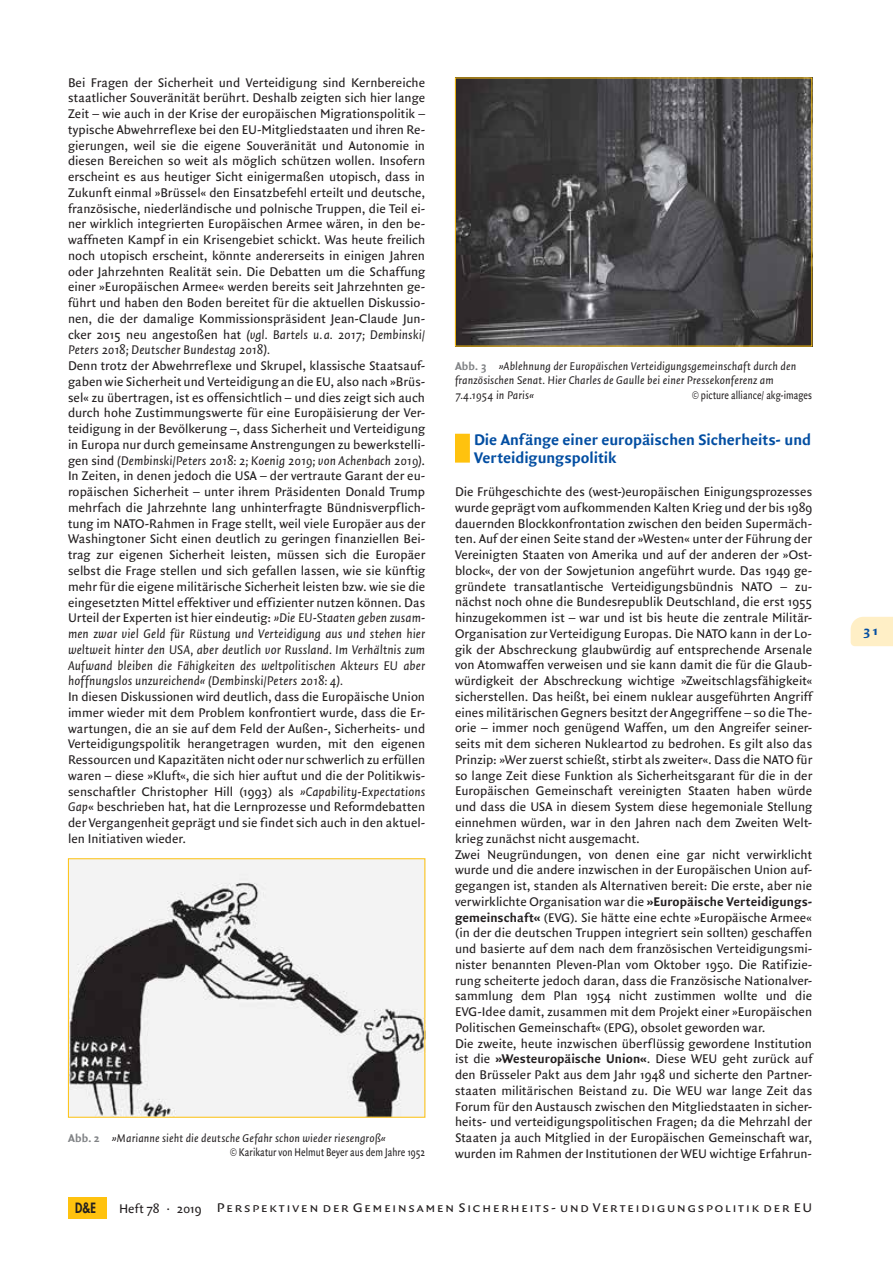
<style>
.page{position:relative;width:893px;height:1263px;background:#fff}
.page>*{position:absolute;margin:0;border:0;box-sizing:border-box;transform-origin:0 0}
.t1{font:700 16.5px/18px "Quadraat Sans";color:#034ea2}
.t2{font:800 13.8px "Futura";color:#231f20;scale:.82 1}
.t3{font:13.5px/15.8px "Quadraat Sans";color:#231f20;text-align:justify}
.t4{font:13.5px "Quadraat Sans Caps";letter-spacing:.1em;color:#231f20;scale:1.1 1}
.t5{font:700 13.5px "Quadraat Sans";color:#034ea2;scale:1.1 1}
.t6{font:italic 12px/14.2px "Quadraat Sans";letter-spacing:.005em;color:#231f20}
.t7{font:12px "Quadraat Sans";color:#231f20;scale:.8 1}
.s1{font-style:italic}
.s2{font-weight:700;font-style:normal;color:#808285}
.s3{font-style:normal}
.s4{font-weight:700}
</style>
<div class="page">
<div style="left:455px;top:434px;width:15px;height:29px;background:#ffc20e"></div>
<img style="left:457px;top:80px;width:353px;height:264px">
<div style="left:455px;top:78px;width:357px;height:268px;border:1px solid #ffc20e"></div>
<img style="left:70px;top:860px;width:353px;height:255px">
<svg style="left:851px;top:617px;width:42px;height:29px"></svg>
<div style="left:68px;top:1197px;width:38px;height:21px;background:#ffc20e"></div>
<p class="t3" style="left:68px;top:75px;width:359px">Bei Fragen der Sicherheit und Verteidigung sind Kernbereiche staatlicher Souveränität berührt. Deshalb zeigten sich hier lange Zeit – wie auch in der Krise der europäischen Migrationspolitik – typische Abwehrreflexe bei den EU-Mitgliedstaaten und ihren Re&shy;gierungen, weil sie die eigene Souveränität und Autonomie in diesen Bereichen so weit als möglich schützen wollen. Insofern erscheint es aus heutiger Sicht einigermaßen utopisch, dass in Zukunft einmal »Brüssel« den Einsatzbefehl erteilt und deutsche, französische, niederländische und polnische Truppen, die Teil ei&shy;ner wirklich integrierten Europäischen Armee wären, in den be&shy;waffneten Kampf in ein Krisengebiet schickt. Was heute freilich noch utopisch erscheint, könnte andererseits in einigen Jahren oder Jahrzehnten Realität sein. Die Debatten um die Schaffung einer »Europäischen Armee« werden bereits seit Jahrzehnten ge&shy;führt und haben den Boden bereitet für die aktuellen Diskussio&shy;nen, die der damalige Kommissionspräsident Jean-Claude Jun&shy;cker 2015 neu angestoßen hat <span class="s1">(vgl. Bartels u. a. 2017; Dembinski/ Peters 2018; Deutscher Bundestag 2018).</span></p>
<p class="t3" style="left:68px;top:359px;width:359px">Denn trotz der Abwehrreflexe und Skrupel, klassische Staatsauf&shy;gaben wie Sicherheit und Verteidigung an die EU, also nach »Brüs&shy;sel« zu übertragen, ist es offensichtlich – und dies zeigt sich auch durch hohe Zustimmungswerte für eine Europäisierung der Ver&shy;teidigung in der Bevölkerung –, dass Sicherheit und Verteidigung in Europa nur durch gemeinsame Anstrengungen zu bewerkstelli&shy;gen sind <span class="s1">(Dembinski/Peters 2018: 2; Koenig 2019; von Achenbach 2019)</span>.<br>In Zeiten, in denen jedoch die USA – der vertraute Garant der eu&shy;ropäischen Sicherheit – unter ihrem Präsidenten Donald Trump mehrfach die Jahrzehnte lang unhinterfragte Bündnisverpflich&shy;tung im NATO-Rahmen in Frage stellt, weil viele Europäer aus der Washingtoner Sicht einen deutlich zu geringen finanziellen Bei&shy;trag zur eigenen Sicherheit leisten, müssen sich die Europäer selbst die Frage stellen und sich gefallen lassen, wie sie künftig mehr für die eigene militärische Sicherheit leisten bzw. wie sie die eingesetzten Mittel effektiver und effizienter nutzen können. Das Urteil der Experten ist hier eindeutig: <span class="s1">»Die EU-Staaten geben zusam&shy;men zwar viel Geld für Rüstung und Verteidigung aus und stehen hier weltweit hinter den USA, aber deutlich vor Russland. Im Verhältnis zum Aufwand bleiben die Fähigkeiten des weltpolitischen Akteurs EU aber hoffnungslos unzureichend« (Dembinski/Peters 2018: 4).</span></p>
<p class="t3" style="left:68px;top:690px;width:359px">In diesen Diskussionen wird deutlich, dass die Europäische Union immer wieder mit dem Problem konfrontiert wurde, dass die Er&shy;wartungen, die an sie auf dem Feld der Außen-, Sicherheits- und Verteidigungspolitik herangetragen wurden, mit den eigenen Ressourcen und Kapazitäten nicht oder nur schwerlich zu erfüllen waren – diese »Kluft«, die sich hier auftut und die der Politikwis&shy;senschaftler Christopher Hill (1993) als <span class="s1">»Capability-Expectations Gap</span>« beschrieben hat, hat die Lernprozesse und Reformdebatten der Vergangenheit geprägt und sie findet sich auch in den aktuel&shy;len Initiativen wieder.</p>
<p class="t6" style="left:230px;top:1132px;width:196px;text-indent:-162px"><span class="s2">Abb. 2</span> »Marianne sieht die deutsche Gefahr schon wieder riesengroß«<br><span class="s3">© Karikatur von Helmut Beyer aus dem Jahre 1952</span></p>
<p class="t6" style="left:455px;top:360px;width:343px"><span class="s2">Abb. 3</span> »Ablehnung der Europäischen Verteidigungsgemeinschaft durch den französischen Senat. Hier Charles de Gaulle bei einer Pressekonferenz am<br>7.4.1954 in Paris«</p>
<p class="t7" style="left:692px;top:390px;width:152px">© picture alliance/ akg-images</p>
<p class="t1" style="left:474px;top:431px;width:338px">Die Anfänge einer europäischen Sicherheits- und<br>Verteidigungspolitik</p>
<p class="t3" style="left:455px;top:485px;width:359px;text-align:left">Die Frühgeschichte des (west-)europäischen Einigungsprozesses wurde geprägt vom aufkommenden Kalten Krieg und der bis 1989 dauernden Blockkonfrontation zwischen den beiden Supermäch&shy;ten. Auf der einen Seite stand der »Westen« unter der Führung der Vereinigten Staaten von Amerika und auf der anderen der »Ost&shy;block«, der von der Sowjetunion angeführt wurde. Das 1949 ge&shy;gründete transatlantische Verteidigungsbündnis NATO – zu&shy;nächst noch ohne die Bundesrepublik Deutschland, die erst 1955 hinzugekommen ist – war und ist bis heute die zentrale Militär-Organisation zur Verteidigung Europas. Die NATO kann in der Lo&shy;gik der Abschreckung glaubwürdig auf entsprechende Arsenale von Atomwaffen verweisen und sie kann damit die für die Glaub&shy;würdigkeit der Abschreckung wichtige »Zweitschlagsfähigkeit« sicherstellen. Das heißt, bei einem nuklear ausgeführten Angriff eines militärischen Gegners besitzt der Angegriffene – so die The&shy;orie – immer noch genügend Waffen, um den Angreifer seiner&shy;seits mit dem sicheren Nukleartod zu bedrohen. Es gilt also das Prinzip: »Wer zuerst schießt, stirbt als zweiter«. Dass die NATO für so lange Zeit diese Funktion als Sicherheitsgarant für die in der Europäischen Gemeinschaft vereinigten Staaten haben würde und dass die USA in diesem System diese hegemoniale Stellung einnehmen würden, war in den Jahren nach dem Zweiten Welt&shy;krieg zunächst nicht ausgemacht.<br>Zwei Neugründungen, von denen eine gar nicht verwirklicht wurde und die andere inzwischen in der Europäischen Union auf&shy;gegangen ist, standen als Alternativen bereit: Die erste, aber nie verwirklichte Organisation war die <span class="s4">»Europäische Verteidigungs&shy;gemeinschaft«</span> (EVG). Sie hätte eine echte »Europäische Armee« (in der die deutschen Truppen integriert sein sollten) geschaffen und basierte auf dem nach dem französischen Verteidigungsmi&shy;nister benannten Pleven-Plan vom Oktober 1950. Die Ratifizie&shy;rung scheiterte jedoch daran, dass die Französische Nationalver&shy;sammlung dem Plan 1954 nicht zustimmen wollte und die EVG-Idee damit, zusammen mit dem Projekt einer »Europäischen Politischen Gemeinschaft« (EPG), obsolet geworden war.<br>Die zweite, heute inzwischen überflüssig gewordene Institution ist die <span class="s4">»Westeuropäische Union«</span>. Diese WEU geht zurück auf den Brüsseler Pakt aus dem Jahr 1948 und sicherte den Partner&shy;staaten militärischen Beistand zu. Die WEU war lange Zeit das Forum für den Austausch zwischen den Mitgliedstaaten in sicher&shy;heits- und verteidigungspolitischen Fragen; da die Mehrzahl der Staaten ja auch Mitglied in der Europäischen Gemeinschaft war, wurden im Rahmen der Institutionen der WEU wichtige Erfahrun-</p>
<p class="t2" style="left:75px;top:1201px;width:27px">D&amp;E</p>
<p class="t3" style="left:119px;top:1202px;width:84px">Heft 78 · 2019</p>
<p class="t4" style="left:217px;top:1199px;width:543px">Perspektiven der Gemeinsamen Sicherheits- und Verteidigungspolitik der EU</p>
<p class="t5" style="left:863px;top:625px;width:15px">31</p>
</div>
